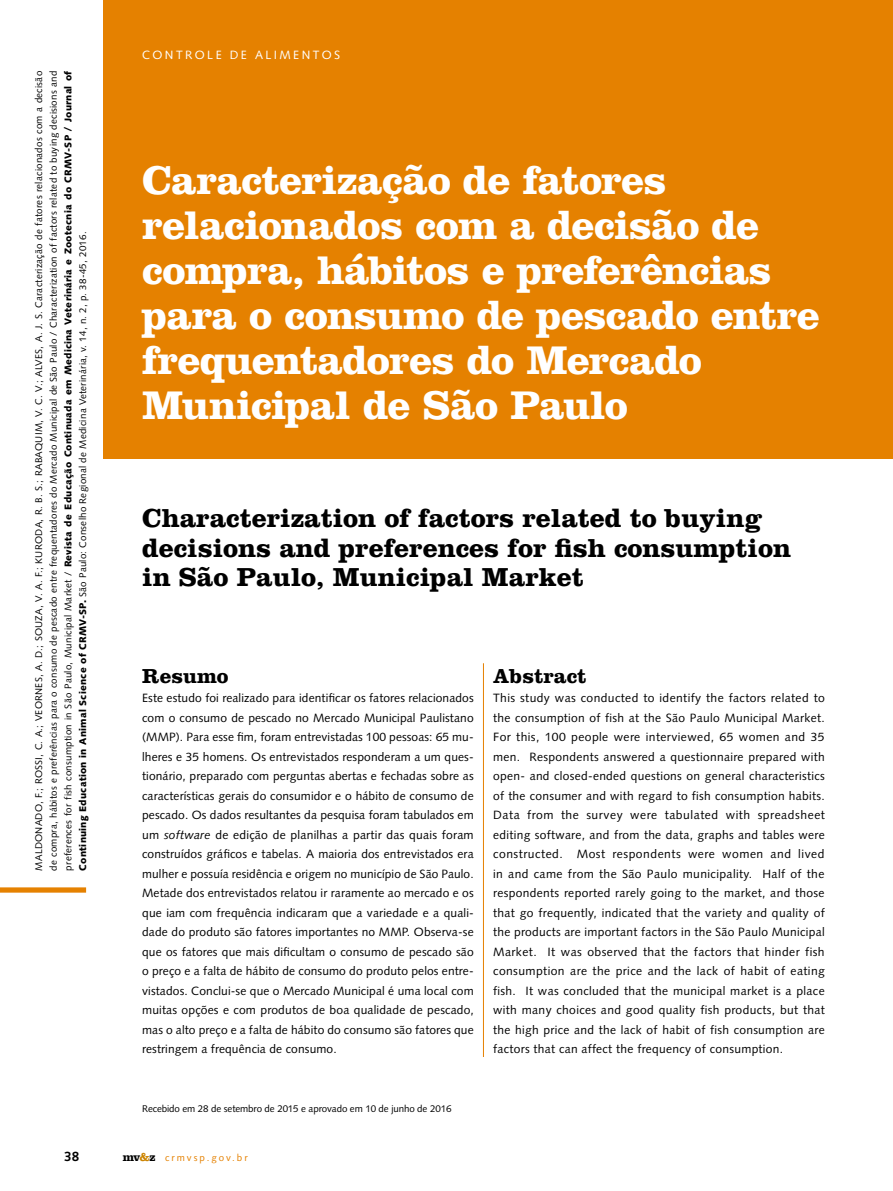
<style>
.page{position:relative;width:893px;height:1191px;background:#fff}
.page>*{position:absolute;margin:0;border:0;box-sizing:border-box;transform-origin:0 0}
.t1{font:700 41.55px/45px "Clarendon LT Std";letter-spacing:-.02em;color:#fff}
.t2{font:700 27px/29.2px "Clarendon";color:#000}
.t3{font:700 21px "Clarendon LT Std";color:#000}
.t4{font:700 13.5px "Syntax LT Std";color:#000}
.t5{font:12px/19.5px "Syntax LT Std";letter-spacing:.01em;color:#000;text-align:justify}
.t6{font:12px "Syntax LT Std";letter-spacing:.2em;color:#fff}
.t7{font:9.75px/14.7px "Syntax LT Std";letter-spacing:-.01em;color:#000;text-align:justify}
.t8{font:9.75px "Syntax LT Std";letter-spacing:.2em;color:#e58100}
.s1{font-weight:900}
.s2{font-style:italic}
.s3{font-family:"Clarendon LT Std";font-weight:700;font-size:12px;color:#000}
.s4{font-family:"Clarendon LT Std";font-weight:700;font-size:12px;color:#cc8400}
</style>
<div class="page">
<div style="left:0;top:887px;width:86px;height:5px;background:#e58100"></div>
<div style="left:103px;top:0;width:790px;height:458px;background:#e58100"></div>
<hr style="left:483px;top:663px;width:1px;height:394px;background:#e58100">
<p class="t7" style="left:32px;top:870px;width:801px;rotate:-90deg">MALDONADO, F.; ROSSI, C. A.; VEORNES, A. D.; SOUZA, V. A. F.; KURODA, R. B. S.; RABAQUIM, V. C. V.; ALVES, A. J. S. Caracterização de fatores relacionados com a decisão de compra, hábitos e preferências para o consumo de pescado entre frequentadores do Mercado Municipal de São Paulo / Characterization of factors related to buying decisions and preferences for fish consumption in São Paulo, Municipal Market / <span class="s1">Revista de Educação Continuada em Medicina Veterinária e Zootecnia do CRMV-SP / Journal of Continuing Education in Animal Science of CRMV-SP.</span> São Paulo: Conselho Regional de Medicina Veterinária, v. 14, n. 2, p. 38-45, 2016.</p>
<p class="t6" style="left:142px;top:47px;width:200px">CONTROLE DE ALIMENTOS</p>
<h1 class="t1" style="left:142px;top:157px;width:679px">Caracterização de fatores relacionados com a decisão de compra, hábitos e preferências para o consumo de pescado entre frequentadores do Mercado<br>Municipal de São Paulo</h1>
<h2 class="t2" style="left:142px;top:503px;width:650px">Characterization of factors related to buying decisions and preferences for fish consumption in São Paulo, Municipal Market</h2>
<h3 class="t3" style="left:142px;top:663px;width:88px">Resumo</h3>
<p class="t5" style="left:142px;top:688px;width:333px">Este estudo foi realizado para identificar os fatores relacionados com o consumo de pescado no Mercado Municipal Paulistano (MMP). Para esse fim, foram entrevistadas 100 pessoas: 65 mu&shy;lheres e 35 homens. Os entrevistados responderam a um ques&shy;tionário, preparado com perguntas abertas e fechadas sobre as características gerais do consumidor e o hábito de consumo de pescado. Os dados resultantes da pesquisa foram tabulados em um <span class="s2">software</span> de edição de planilhas a partir das quais foram construídos gráficos e tabelas. A maioria dos entrevistados era mulher e possuía residência e origem no município de São Paulo.<br>Metade dos entrevistados relatou ir raramente ao mercado e os que iam com frequência indicaram que a variedade e a quali&shy;dade do produto são fatores importantes no MMP. Observa-se que os fatores que mais dificultam o consumo de pescado são o preço e a falta de hábito de consumo do produto pelos entre&shy;vistados. Conclui-se que o Mercado Municipal é uma local com muitas opções e com produtos de boa qualidade de pescado, mas o alto preço e a falta de hábito do consumo são fatores que restringem a frequência de consumo.</p>
<p class="t7" style="left:142px;top:1101px;width:311px">Recebido em 28 de setembro de 2015 e aprovado em 10 de junho de 2016</p>
<h3 class="t3" style="left:493px;top:663px;width:95px">Abstract</h3>
<p class="t5" style="left:493px;top:688px;width:333px">This study was conducted to identify the factors related to the consumption of fish at the São Paulo Municipal Market.<br>For this, 100 people were interviewed, 65 women and 35 men. Respondents answered a questionnaire prepared with open- and closed-ended questions on general characteristics of the consumer and with regard to fish consumption habits.<br>Data from the survey were tabulated with spreadsheet editing software, and from the data, graphs and tables were constructed. Most respondents were women and lived in and came from the São Paulo municipality. Half of the respondents reported rarely going to the market, and those that go frequently, indicated that the variety and quality of the products are important factors in the São Paulo Municipal Market. It was observed that the factors that hinder fish consumption are the price and the lack of habit of eating fish. It was concluded that the municipal market is a place with many choices and good quality fish products, but that the high price and the lack of habit of fish consumption are factors that can affect the frequency of consumption.</p>
<p class="t4" style="left:64px;top:1148px;width:17px">38</p>
<p class="t8" style="left:123px;top:1151px;width:126px"><span class="s3">mv</span><span class="s4">&amp;</span><span class="s3">z</span> crmvsp.gov.br</p>
</div>
